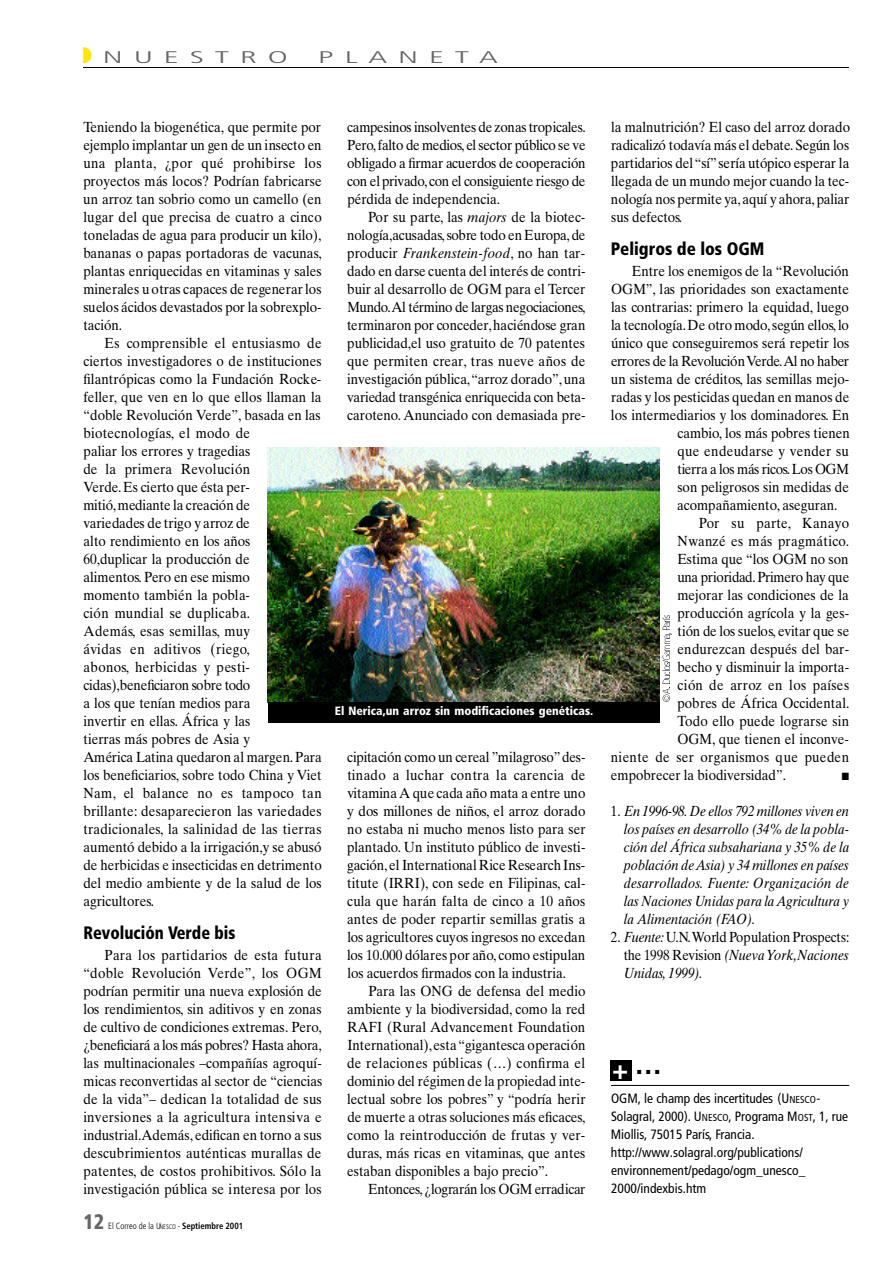
<style>
.page{position:relative;width:893px;height:1263px;background:#fff}
.page>*{position:absolute;margin:0;border:0;box-sizing:border-box;transform-origin:0 0}
.t1{font:900 condensed 27px "Frutiger";color:#fff}
.t2{font:900 condensed 21px "Frutiger";color:#666;scale:.95 1}
.t3{font:900 condensed 18px "Frutiger";color:#000;scale:.91 1}
.t4{font:900 condensed 18px "Frutiger";color:#000;scale:.95 1}
.t5{font:300 condensed 16.8px "Frutiger";color:#666;scale:2 1}
.t6{font:14.7px/18px "Times Ten";color:#000;text-align:justify;scale:.91 1}
.t7{font:italic 14.7px/18px "Times Ten";color:#000;text-align:justify;scale:.89 1}
.t8{font:14.7px "Times Ten";letter-spacing:-.03em;color:#000;scale:.91 1}
.t9{font:14.7px/18px "Times Ten";color:#000;text-align:justify;scale:.89 1}
.t10{font:14.7px "Times Ten";letter-spacing:.02em;color:#000;scale:.91 1}
.t11{font:14.7px "Times Ten";letter-spacing:.025em;color:#000;scale:.91 1}
.t12{font:14.7px "Times Ten";letter-spacing:-.025em;color:#000;scale:.91 1}
.t13{font:condensed 13.5px/18px "Frutiger";color:#000}
.t14{font:900 condensed 12px "Frutiger";color:#fff}
.t15{font:10.5px "Zapf Dingbats";color:#000;scale:.91 1}
.t16{font:300 condensed 9px "Frutiger";color:#000;scale:.95 1}
.s1{color:#ffe60e}
.s2{font-size:6.75px}
.s3{font-weight:700}
.s4{font-style:italic}
.s5{font-style:normal}
.s6{font-size:10.2px}
</style>
<div class="page">
<div style="left:610px;top:1060px;width:22px;height:21px;background:#000"></div>
<hr style="left:611px;top:1085px;width:238px;height:1px;background:#000">
<img style="left:268px;top:447px;width:391px;height:255px">
<div style="left:268px;top:702px;width:391px;height:21px;background:#000"></div>
<svg style="left:659px;top:615px;width:12px;height:87px"></svg>
<hr style="left:83px;top:67px;width:766px;height:1px;background:#000">
<p class="t5" style="left:83px;top:50px;width:104px"><span class="s1">◗</span> N U E S T R O</p>
<p class="t5" style="left:318px;top:50px;width:91px">P L A N E T A</p>
<p class="t6" style="left:83px;top:119px;width:263px">Teniendo la biogenética, que permite por ejemplo implantar un gen de un insecto en una planta, ¿por qué prohibirse los proyectos más locos? Podrían fabricarse un arroz tan sobrio como un camello (en lugar del que precisa de cuatro a cinco toneladas de agua para producir un kilo), bananas o papas portadoras de vacunas, plantas enriquecidas en vitaminas y sales minerales u otras capaces de regenerar los suelos ácidos devastados por la sobrexplo&shy;tación.</p>
<p class="t6" style="left:83px;top:335px;width:263px;text-align:left;text-indent:21px">Es comprensible el entusiasmo de ciertos investigadores o de instituciones filantrópicas como la Fundación Rocke&shy;f e l l e r, que ven en lo que ellos llaman la “doble Revolución Verde”, basada en las b i o t e c n o l o g í a s, el modo de<br>paliar los errores y tragedias<br>de la primera Revolución<br>Verde.Es cierto que ésta per-<br>m i t i ó ,mediante la creación de<br>variedades de trigo y arroz de<br>alto rendimiento en los años<br>60,duplicar la producción de<br>a l i m e n t o s. Pero en ese mismo<br>momento también la pobla-<br>ción mundial se duplicaba.<br>A d e m á s, esas semillas, m u y<br>ávidas en aditivos ( r i e g o,<br>a b o n o s, herbicidas y pesti-<br>c i d a s ) ,b e n e ficiaron sobre todo<br>a los que tenían medios para<br>invertir en ellas. África y las<br>tierras más pobres de Asia y<br>América Latina quedaron al margen. P a r a los beneficiarios, sobre todo China y Viet<br>N a m , el balance no es tampoco tan b r i l l a n t e : desaparecieron las variedades t r a d i c i o n a l e s, la salinidad de las tierras aumentó debido a la irrigación,y se abusó de herbicidas e insecticidas en detrimento del medio ambiente y de la salud de los agricultores.</p>
<p class="t3" style="left:83px;top:925px;width:168px">Revolución Verde bis</p>
<p class="t6" style="left:83px;top:947px;width:264px;text-indent:21px">Para los partidarios de esta futura “doble Revolución Ve r d e ” , los OGM podrían permitir una nueva explosión de los rendimientos, sin aditivos y en zonas de cultivo de condiciones extremas. Pero, ¿ b e n e ficiará a los más pobres? Hasta ahora, las multinacionales –compañías agroquí&shy;micas reconvertidas al sector de “ciencias de la vida”– dedican la totalidad de sus inversiones a la agricultura intensiva e industrial.Además, edifican en torno a sus descubrimientos auténticas murallas de p a t e n t e s, de costos prohibitivos. Sólo la investigación pública se interesa por los</p>
<h2 class="t2" style="left:83px;top:1214px;width:23px">12</h2>
<p class="t16" style="left:108px;top:1222px;width:144px">El Correo de la U<span class="s2">NESCO</span> - <span class="s3">Septiembre 2001</span></p>
<p class="t6" style="left:347px;top:119px;width:264px">campesinos insolventes de zonas tropicales.<br>P e r o, falto de medios, el sector público se ve obligado a firmar acuerdos de cooperación con el privado,con el consiguiente riesgo de pérdida de independencia.</p>
<p class="t6" style="left:347px;top:209px;width:263px;text-indent:21px">Por su parte, las <span class="s4">m a j o r s</span> de la biotec&shy;n o l o g í a ,a c u s a d a s, sobre todo en Europa,d e producir <span class="s4">Fr a n k e n s t e i n - f o o d</span>, no han tar&shy;dado en darse cuenta del interés de contri&shy;buir al desarrollo de OGM para el Tercer M u n d o.Al término de largas negociaciones, terminaron por conceder,haciéndose gran publicidad,el uso gratuito de 70 patentes que permiten crear, tras nueve años de investigación pública,“arroz dorado”,u n a variedad transgénica enriquecida con beta&shy;caroteno. Anunciado con demasiada pre-</p>
<p class="t14" style="left:335px;top:706px;width:260px">El Nerica,un arroz sin modificaciones genéticas.</p>
<p class="t6" style="left:347px;top:749px;width:263px">cipitación como un cereal ”milagroso”d e s&shy;tinado a luchar contra la carencia de vitamina A que cada año mata a entre uno y dos millones de niños, el arroz dorado no estaba ni mucho menos listo para ser plantado. Un instituto público de investi&shy;g a c i ó n , el International Rice Research Ins&shy;titute (IRRI), con sede en Fi l i p i n a s, c a l&shy;cula que harán falta de cinco a 10 años antes de poder repartir semillas gratis a los agricultores cuyos ingresos no excedan los 10.000 dólares por año, como estipulan los acuerdos firmados con la industria.</p>
<p class="t6" style="left:347px;top:983px;width:263px;text-indent:21px">Para las ONG de defensa del medio ambiente y la biodiversidad, como la red RAFI (Rural Advancement Fo u n d a t i o n I n t e r n a t i o n a l ) ,esta “gigantesca operación de relaciones públicas (…) confirma el dominio del régimen de la propiedad inte&shy;lectual sobre los pobres” y “podría herir de muerte a otras soluciones más eficaces, como la reintroducción de frutas y ver&shy;d u r a s, más ricas en vitaminas, que antes estaban disponibles a bajo precio”.</p>
<p class="t8" style="left:368px;top:1183px;width:240px">E n t o n c e s, ¿lograrán los OGM erradicar</p>
<p class="t6" style="left:611px;top:119px;width:264px">la malnutrición? El caso del arroz dorado radicalizó todavía más el debate. Según los partidarios del “ s í ” sería utópico esperar la llegada de un mundo mejor cuando la tec&shy;nología nos permite ya,aquí y ahora,p a l i a r sus defectos.</p>
<p class="t4" style="left:611px;top:241px;width:163px">Peligros de los OGM</p>
<p class="t6" style="left:632px;top:263px;width:240px">Entre los enemigos de la “Revolución</p>
<p class="t6" style="left:611px;top:281px;width:263px">O G M ” , las prioridades son exactamente</p>
<p class="t6" style="left:611px;top:299px;width:263px">las contrarias: primero la equidad, l u e g o</p>
<p class="t6" style="left:611px;top:317px;width:263px">la tecnología.De otro modo,según ellos,l o</p>
<p class="t6" style="left:611px;top:335px;width:263px">único que conseguiremos será repetir los</p>
<p class="t8" style="left:611px;top:355px;width:263px">errores de la Revolución Ve r d e.Al no haber</p>
<p class="t6" style="left:611px;top:371px;width:263px">un sistema de créditos, las semillas mejo-</p>
<p class="t6" style="left:611px;top:389px;width:263px">radas y los pesticidas quedan en manos de</p>
<p class="t6" style="left:611px;top:407px;width:263px">los intermediarios y los dominadores. En</p>
<p class="t6" style="left:677px;top:425px;width:191px">cambio, los más pobres tienen</p>
<p class="t10" style="left:677px;top:445px;width:190px">que endeudarse y vender su</p>
<p class="t12" style="left:677px;top:463px;width:190px">tierra a los más ricos.Los OGM</p>
<p class="t6" style="left:677px;top:479px;width:190px">son peligrosos sin medidas de</p>
<p class="t6" style="left:677px;top:497px;width:178px">acompañamiento, aseguran.</p>
<p class="t10" style="left:699px;top:517px;width:166px">Por su parte, K a n a y o</p>
<p class="t10" style="left:677px;top:535px;width:190px">Nwanzé es más pragmático.</p>
<p class="t6" style="left:677px;top:551px;width:190px">Estima que “los OGM no son</p>
<p class="t8" style="left:677px;top:571px;width:190px">una prioridad.Primero hay que</p>
<p class="t6" style="left:677px;top:587px;width:190px">mejorar las condiciones de la</p>
<p class="t6" style="left:677px;top:605px;width:190px">producción agrícola y la ges-</p>
<p class="t6" style="left:677px;top:623px;width:190px">tión de los suelos, evitar que se</p>
<p class="t6" style="left:677px;top:641px;width:190px">endurezcan después del bar-</p>
<p class="t6" style="left:677px;top:659px;width:190px">becho y disminuir la importa-</p>
<p class="t11" style="left:677px;top:679px;width:190px">ción de arroz en los países</p>
<p class="t6" style="left:677px;top:695px;width:190px">pobres de África Occidental.</p>
<p class="t6" style="left:677px;top:713px;width:190px">Todo ello puede lograrse sin</p>
<p class="t6" style="left:677px;top:731px;width:190px">OGM, que tienen el inconve-</p>
<p class="t11" style="left:611px;top:751px;width:263px">niente de ser organismos que pueden</p>
<p class="t6" style="left:611px;top:767px;width:194px">empobrecer la biodiversidad”.</p>
<p class="t15" style="left:842px;top:771px;width:9px">■</p>
<p class="t7" style="left:623px;top:803px;width:255px;text-indent:-13px"><span class="s5">1.</span> En 1996-98. De ellos 792 millones viven en los países en desarrollo (34% de la pobla&shy;ción del África subsahariana y 35% de la población de Asia) y 34 millones en países d e s a r r o l l a d o s. F u e n t e : Organización de las Naciones Unidas para la Agricultura y la Alimentación (FAO).</p>
<p class="t9" style="left:623px;top:929px;width:255px;text-indent:-13px">2. <span class="s4">F u e n t e :</span>U. N.World Population Prospects: the 1998 Revision <span class="s4">(Nueva Yo r k ,N a c i o n e s Unidas, 1999).</span></p>
<h1 class="t1" style="left:612px;top:1059px;width:51px">+<sup>…</sup></h1>
<p class="t13" style="left:611px;top:1091px;width:239px">OGM, le champ des incertitudes (U<span class="s6">NESCO</span>-Solagral, 2000). U<span class="s6">NESCO</span>, Programa M<span class="s6">OST</span>, 1, rue Miollis, 75015 París, Francia. http://www.solagral.org/publications/ environnement/pedago/ogm_unesco_ 2000/indexbis.htm</p>
</div>
